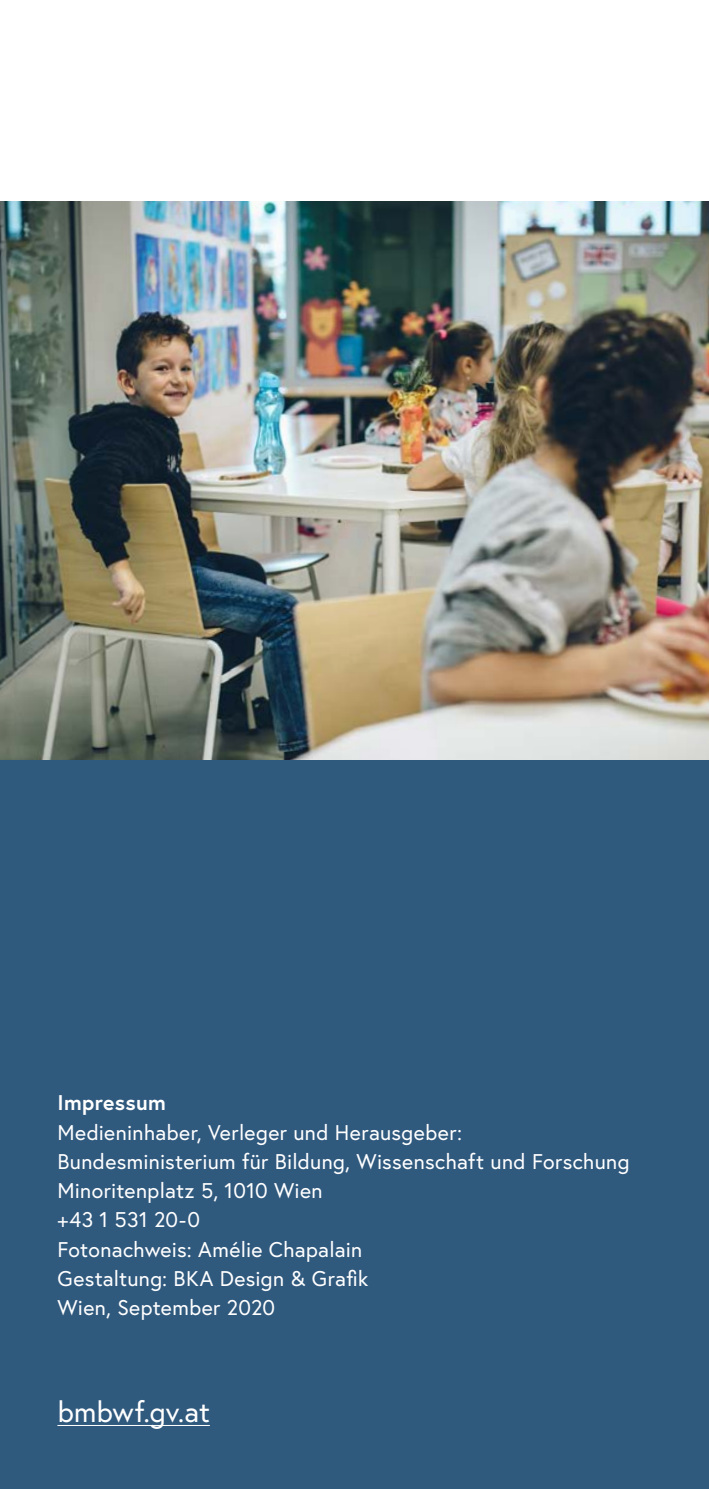
<style>
.page{position:relative;width:709px;height:1489px;background:#fff}
.page>*{position:absolute;margin:0;border:0;box-sizing:border-box;transform-origin:0 0}
.Cover_p_Rückseite{font:28.75px "Europa Austria";letter-spacing:.005em;color:#fff}
.p_Impressum{font:21.25px "Europa Austria";letter-spacing:.015em;color:#fff}
.h_Impressum{font:700 21.25px "Europa Austria";letter-spacing:.015em;color:#fff}
</style>
<div class="page">
<div style="left:0;top:202px;width:709px;height:1286px;background:#30597e"></div>
<hr style="left:57px;top:1424px;width:153px;height:1px;background:#fff">
<img style="left:0;top:202px;width:709px;height:557px">
<h1 class="h_Impressum" style="left:57px;top:1088px;width:110px">Impressum</h1>
<p class="p_Impressum" style="left:57px;top:1118px;width:406px">Medieninhaber, Verleger und Herausgeber:</p>
<p class="p_Impressum" style="left:57px;top:1147px;width:573px">Bundesministerium für Bildung, Wissenschaft und Forschung</p>
<p class="p_Impressum" style="left:57px;top:1176px;width:267px">Minoritenplatz 5, 1010 Wien</p>
<p class="p_Impressum" style="left:57px;top:1206px;width:144px">+43 1 531 20-0</p>
<p class="p_Impressum" style="left:57px;top:1235px;width:306px">Fotonachweis: Amélie Chapalain</p>
<p class="p_Impressum" style="left:57px;top:1264px;width:312px">Gestaltung: BKA Design &amp; Grafik</p>
<p class="p_Impressum" style="left:57px;top:1293px;width:219px">Wien, September 2020</p>
<p class="Cover_p_Rückseite" style="left:57px;top:1393px;width:154px">bmbwf.gv.at</p>
</div>
